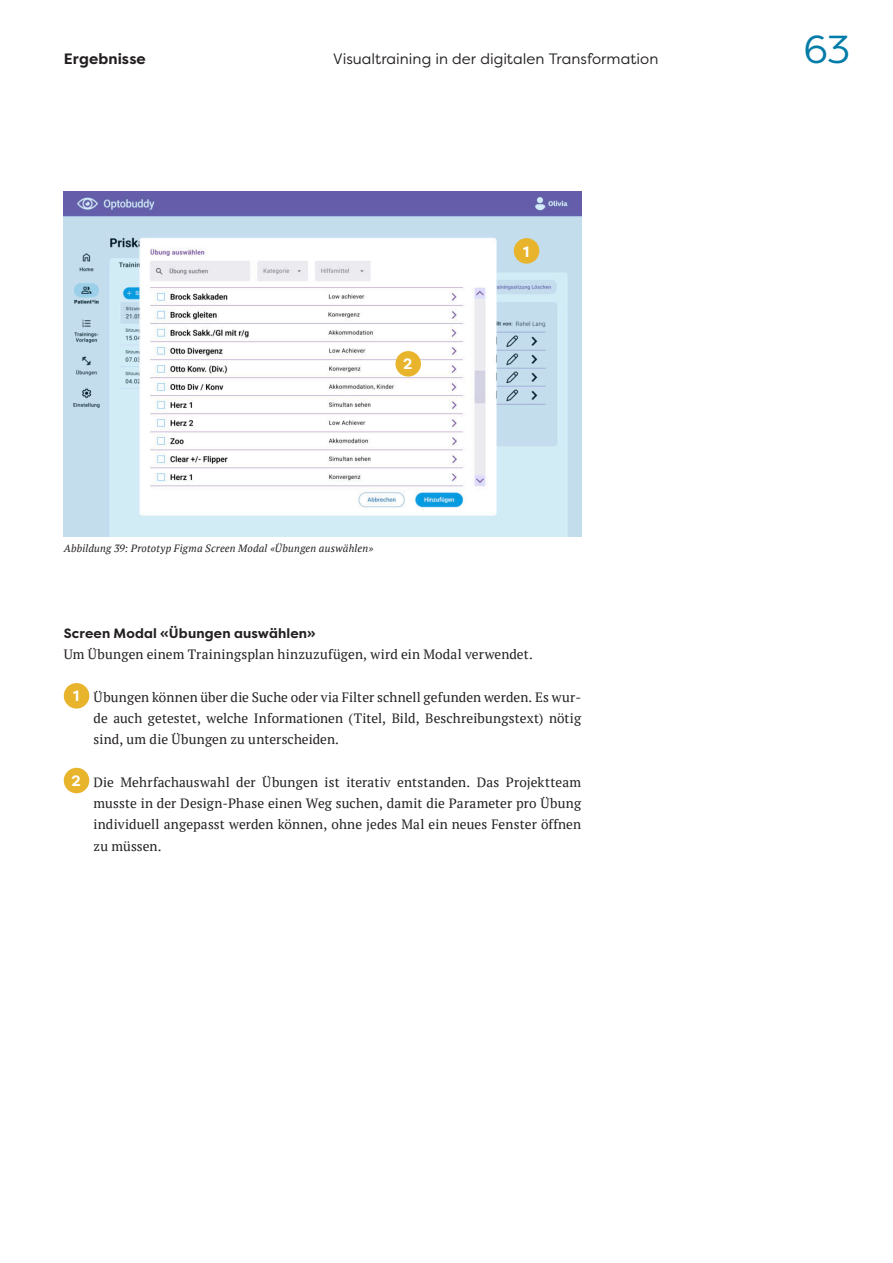
<style>
.page{position:relative;width:893px;height:1263px;background:#fff}
.page>*{position:absolute;margin:0;border:0;box-sizing:border-box;transform-origin:0 0}
.t1{font:39px "Filson Pro";color:#007ca9}
.t2{font:15px "Filson Pro";color:#231f20}
.t3{font:700 15px "Filson Pro";letter-spacing:.01em;color:#231f20}
.t4{font:700 15px "Filson Pro";color:#fff}
.t5{font:13.5px/21.3px "PT Serif";letter-spacing:.01em;color:#231f20;text-align:justify}
.t6{font:700 13.5px "Filson Pro";letter-spacing:.01em;color:#231f20}
.t7{font:italic 10.5px "PT Serif";letter-spacing:.02em;color:#231f20}
</style>
<div class="page">
<img style="left:64px;top:191px;width:517px;height:345px">
<div style="left:64px;top:683px;width:25px;height:25px;background:#e8b42c;border-radius:50%"></div>
<div style="left:64px;top:768px;width:25px;height:25px;background:#e8b42c;border-radius:50%"></div>
<div style="left:514px;top:238px;width:25px;height:26px;background:#e8b42c;border-radius:50%"></div>
<div style="left:395px;top:351px;width:26px;height:26px;background:#e8b42c;border-radius:50%"></div>
<p class="t3" style="left:64px;top:50px;width:84px">Ergebnisse</p>
<p class="t2" style="left:333px;top:53px;width:327px">Visualtraining in der digitalen Transformation</p>
<p class="t4" style="left:403px;top:356px;width:11px">2</p>
<p class="t4" style="left:523px;top:243px;width:8px">1</p>
<p class="t7" style="left:64px;top:541px;width:311px">Abbildung 39: Prototyp Figma Screen Modal «Übungen auswählen»</p>
<p class="t6" style="left:64px;top:626px;width:253px">Screen Modal «Übungen auswählen»</p>
<p class="t5" style="left:64px;top:644px;width:471px">Um Übungen einem Trainingsplan hinzuzufügen, wird ein Modal verwendet.</p>
<p class="t5" style="left:94px;top:687px;width:489px">Übungen können über die Suche oder via Filter schnell gefunden werden. Es wur&shy;de auch getestet, welche Informationen (Titel, Bild, Beschreibungstext) nötig sind, um die Übungen zu unterscheiden.</p>
<p class="t5" style="left:94px;top:772px;width:489px">Die Mehrfachauswahl der Übungen ist iterativ entstanden. Das Projektteam musste in der Design-Phase einen Weg suchen, damit die Parameter pro Übung individuell angepasst werden können, ohne jedes Mal ein neues Fenster öffnen zu müssen.</p>
<p class="t4" style="left:73px;top:688px;width:8px">1</p>
<p class="t4" style="left:72px;top:773px;width:11px">2</p>
<h1 class="t1" style="left:803px;top:29px;width:49px">63</h1>
</div>
